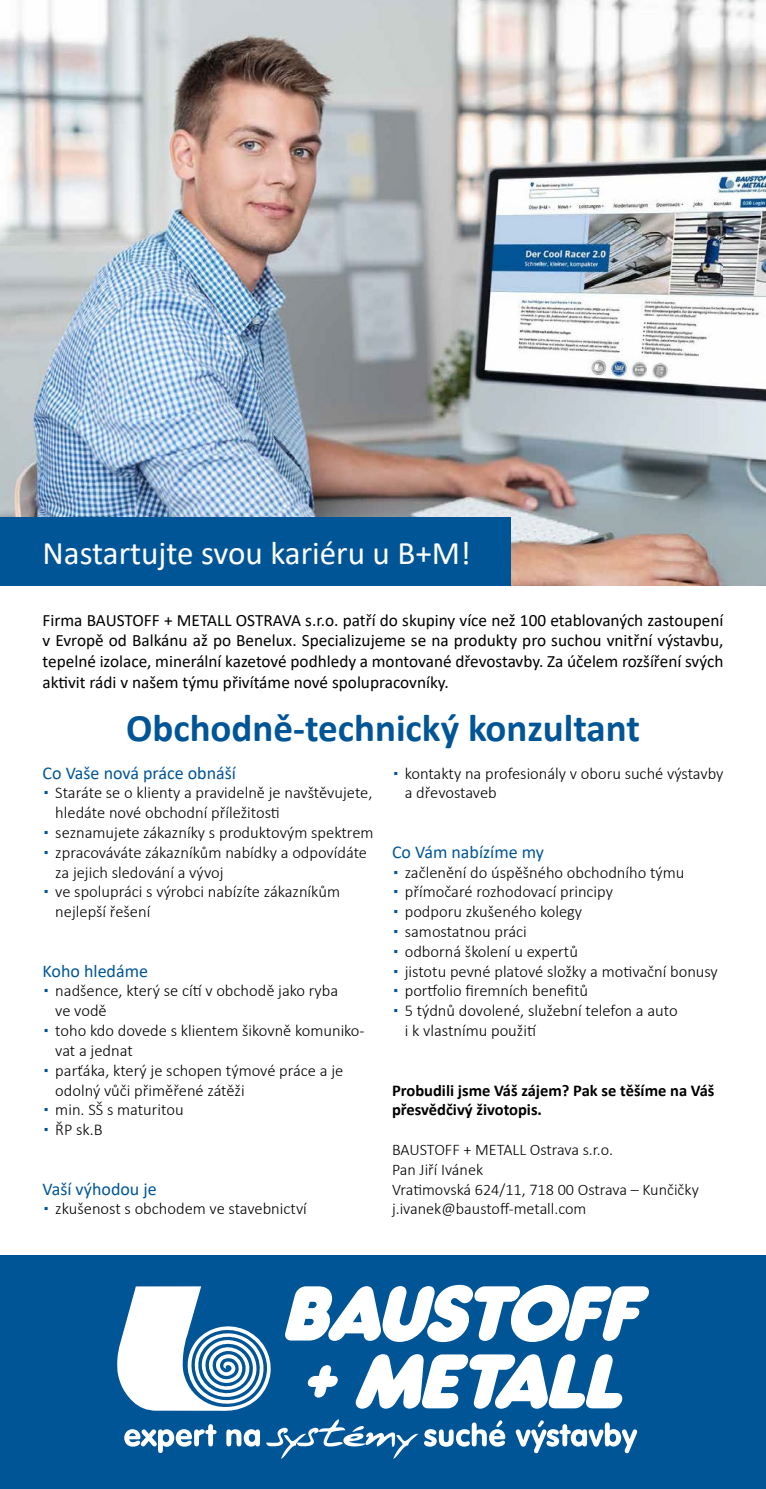
<style>
.page{position:relative;width:766px;height:1489px;background:#fff}
.page>*{position:absolute;margin:0;border:0;box-sizing:border-box;transform-origin:0 0}
.t1{font:700 39px "Calibri";color:#005597}
.t2{font:33px "Calibri";color:#fff}
.t3{font:18px "Calibri";color:#005597}
.t4{font:17.25px/20.7px "Calibri";color:#000;text-align:justify}
.t5{font:300 16.5px/19.8px "Calibri";color:#000}
.t6{font:700 16.5px/19.8px "Calibri";color:#000}
.t7{font:300 16.2px/19.8px "Calibri";color:#000}
.s1{font-size:18px;color:#005597}
</style>
<div class="page">
<img style="left:0;top:0;width:765px;height:585px">
<div style="left:0;top:517px;width:510px;height:68px;background:#005597"></div>
<div style="left:0;top:1254px;width:765px;height:234px;background:#005597"></div>
<svg style="left:117px;top:1284px;width:531px;height:174px"></svg>
<h2 class="t2" style="left:43px;top:530px;width:429px">Nastartujte svou kariéru u B+M!</h2>
<p class="t4" style="left:43px;top:609px;width:682px">Firma BAUSTOFF + METALL OSTRAVA s.r.o. patří do skupiny více než 100 etablovaných zastoupení v Evropě od Balkánu až po Benelux. Specializujeme se na produkty pro suchou vnitřní výstavbu, tepelné izolace, minerální kazetové podhledy a montované dřevostavby. Za účelem rozšíření svých aktivit rádi v našem týmu přivítáme nové spolupracovníky.</p>
<h1 class="t1" style="left:126px;top:700px;width:515px">Obchodně-technický konzultant</h1>
<p class="t3" style="left:43px;top:760px;width:195px">Co Vaše nová práce obnáší</p>
<p class="t5" style="left:55px;top:782px;width:318px;text-indent:-13px"><span class="s1">▪</span> Staráte se o klienty a pravidelně je navštěvujete, hledáte nové obchodní příležitosti</p>
<p class="t5" style="left:43px;top:822px;width:332px"><span class="s1">▪</span> seznamujete zákazníky s produktovým spektrem</p>
<p class="t5" style="left:55px;top:842px;width:313px;text-indent:-13px"><span class="s1">▪</span> zpracováváte zákazníkům nabídky a odpovídáte za jejich sledování a vývoj</p>
<p class="t5" style="left:55px;top:881px;width:286px;text-indent:-13px"><span class="s1">▪</span> ve spolupráci s výrobci nabízíte zákazníkům nejlepší řešení</p>
<p class="t5" style="left:404px;top:763px;width:320px;text-indent:-13px"><span class="s1">▪</span> kontakty na profesionály v oboru suché výstavby a dřevostaveb</p>
<p class="t3" style="left:392px;top:839px;width:153px">Co Vám nabízíme my</p>
<p class="t5" style="left:392px;top:862px;width:294px"><span class="s1">▪</span> začlenění do úspěšného obchodního týmu</p>
<p class="t5" style="left:392px;top:881px;width:222px"><span class="s1">▪</span> přímočaré rozhodovací principy</p>
<p class="t5" style="left:392px;top:901px;width:192px"><span class="s1">▪</span> podporu zkušeného kolegy</p>
<p class="t5" style="left:392px;top:921px;width:136px"><span class="s1">▪</span> samostatnou práci</p>
<p class="t5" style="left:392px;top:941px;width:187px"><span class="s1">▪</span> odborná školení u expertů</p>
<p class="t5" style="left:392px;top:961px;width:327px"><span class="s1">▪</span> jistotu pevné platové složky a motivační bonusy</p>
<p class="t5" style="left:392px;top:980px;width:197px"><span class="s1">▪</span> portfolio firemních benefitů</p>
<p class="t5" style="left:404px;top:1000px;width:274px;text-indent:-13px"><span class="s1">▪</span> 5 týdnů dovolené, služební telefon a auto i k vlastnímu použití</p>
<p class="t3" style="left:43px;top:958px;width:107px">Koho hledáme</p>
<p class="t5" style="left:55px;top:980px;width:284px;text-indent:-13px"><span class="s1">▪</span> nadšence, který se cítí v obchodě jako ryba ve vodě</p>
<p class="t5" style="left:55px;top:1020px;width:311px;text-indent:-13px"><span class="s1">▪</span> toho kdo dovede s klientem šikovně komuniko&shy;vat a jednat</p>
<p class="t5" style="left:55px;top:1060px;width:289px;text-indent:-13px"><span class="s1">▪</span> parťáka, který je schopen týmové práce a je odolný vůči přiměřené zátěži</p>
<p class="t5" style="left:43px;top:1099px;width:142px"><span class="s1">▪</span> min. SŠ s maturitou</p>
<p class="t5" style="left:43px;top:1119px;width:62px"><span class="s1">▪</span> ŘP sk.B</p>
<p class="t6" style="left:392px;top:1079px;width:324px">Probudili jsme Váš zájem? Pak se těšíme na Váš přesvědčivý životopis.</p>
<p class="t7" style="left:392px;top:1139px;width:308px">BAUSTOFF + METALL Ostrava s.r.o.<br>Pan Jiří Ivánek<br>Vratimovská 624/11, 718 00 Ostrava – Kunčičky j.ivanek@baustoff-metall.com</p>
<p class="t3" style="left:43px;top:1175px;width:116px">Vaší výhodou je</p>
<p class="t5" style="left:43px;top:1198px;width:266px"><span class="s1">▪</span> zkušenost s obchodem ve stavebnictví</p>
</div>
